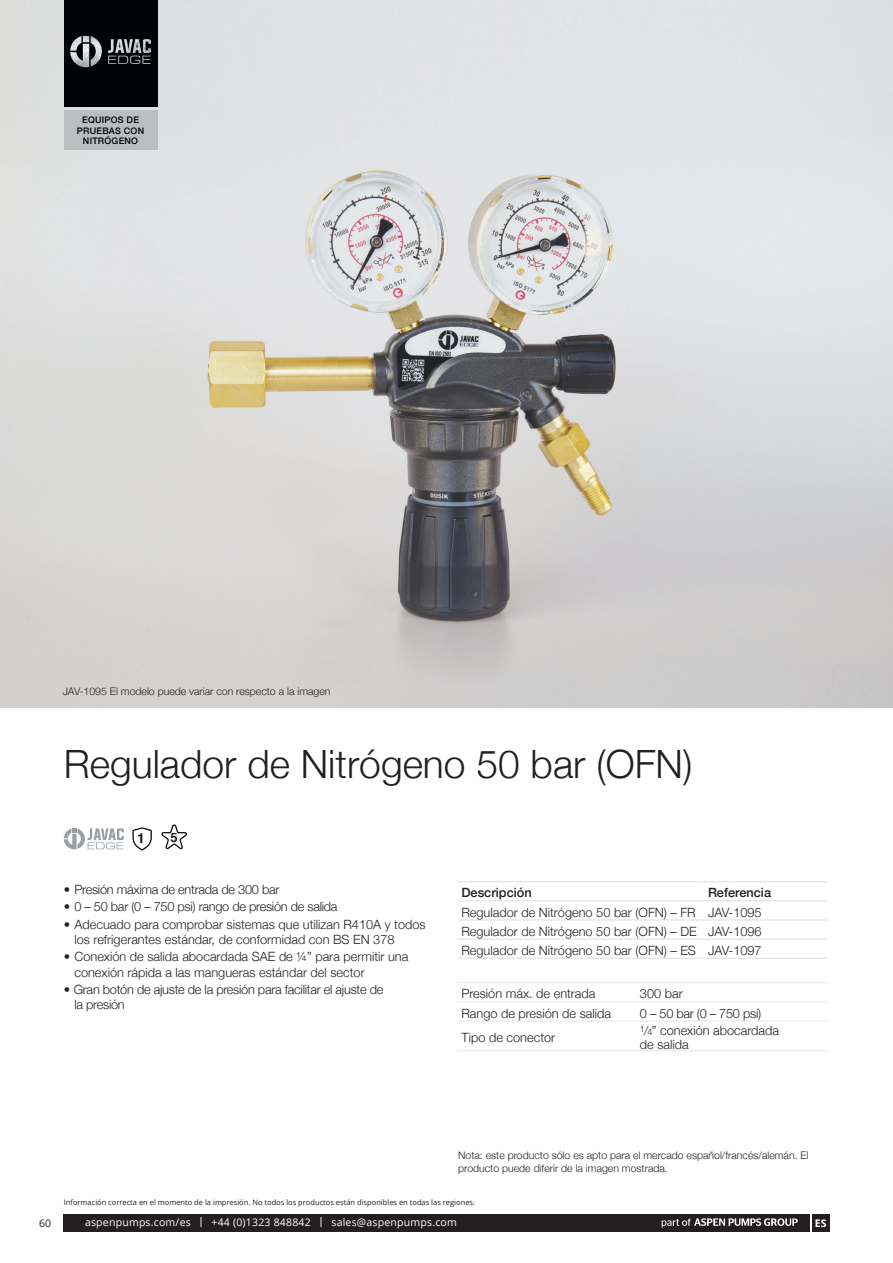
<style>
.page{position:relative;width:893px;height:1263px;background:#fff}
.page>*{position:absolute;margin:0;border:0;box-sizing:border-box;transform-origin:0 0}
.t1{font:300 39px "Helvetica Neue";color:#231f20}
.t2{font:300 12.75px/15.3px "Helvetica Neue";color:#231f20}
.t3{font:300 12.75px/15.3px "Helvetica Neue";letter-spacing:-.02em;color:#231f20}
.t4{font:500 12.75px "Helvetica Neue";color:#231f20}
.t5{font:300 10.5px/12.6px "Helvetica Neue";color:#231f20}
.t6{font:10.5px "Open Sans";letter-spacing:.02em;color:#fff}
.t7{font:10.5px "Open Sans";color:#231f20}
.t8{font:700 10.5px "Open Sans";color:#fff}
.t9{font:500 9px/10.5px "Helvetica Neue";letter-spacing:.025em;color:#010203;text-align:center}
.t10{font:7.5px "Open Sans";color:#231f20}
.s1{font-style:italic;font-size:12px}
.s2{font-size:9px}
.s3{font-size:13.2px}
</style>
<div class="page">
<img style="left:0;top:0;width:893px;height:707px">
<hr style="left:457px;top:881px;width:247px;height:1px;background:#dcdddf">
<hr style="left:704px;top:881px;width:123px;height:1px;background:#dcdddf">
<hr style="left:457px;top:900px;width:247px;height:1px;background:#dcdddf">
<hr style="left:457px;top:919px;width:247px;height:1px;background:#dcdddf">
<hr style="left:457px;top:939px;width:247px;height:1px;background:#dcdddf">
<hr style="left:457px;top:958px;width:247px;height:1px;background:#dcdddf">
<hr style="left:704px;top:900px;width:123px;height:1px;background:#dcdddf">
<hr style="left:704px;top:919px;width:123px;height:1px;background:#dcdddf">
<hr style="left:704px;top:939px;width:123px;height:1px;background:#dcdddf">
<hr style="left:704px;top:958px;width:123px;height:1px;background:#dcdddf">
<svg style="left:132px;top:827px;width:20px;height:24px"></svg>
<svg style="left:64px;top:828px;width:60px;height:21px"></svg>
<svg style="left:161px;top:825px;width:26px;height:25px"></svg>
<hr style="left:457px;top:982px;width:179px;height:1px;background:#e6e7e9">
<hr style="left:636px;top:982px;width:191px;height:1px;background:#e6e7e9">
<hr style="left:457px;top:1001px;width:179px;height:1px;background:#e6e7e9">
<hr style="left:636px;top:1001px;width:191px;height:1px;background:#e6e7e9">
<hr style="left:457px;top:1020px;width:179px;height:1px;background:#e6e7e9">
<hr style="left:636px;top:1020px;width:191px;height:1px;background:#e6e7e9">
<hr style="left:457px;top:1050px;width:179px;height:1px;background:#e6e7e9">
<hr style="left:636px;top:1050px;width:191px;height:1px;background:#e6e7e9">
<div style="left:64px;top:1214px;width:746px;height:17px;background:#231f20"></div>
<div style="left:812px;top:1214px;width:17px;height:17px;background:#231f20"></div>
<svg style="left:64px;top:0;width:93px;height:150px;background:#404143"></svg>
<img style="left:108px;top:39px;width:43px;height:25px">
<img style="left:70px;top:36px;width:32px;height:31px">
<svg style="left:662px;top:1218px;width:136px;height:9px"></svg>
<p class="t9" style="left:77px;top:114px;width:69px">EQUIPOS DE<br>PRUEBAS CON<br>NITRÓGENO</p>
<p class="t5" style="left:63px;top:684px;width:269px">JAV-1095 El modelo puede variar con respecto a la imagen</p>
<h1 class="t1" style="left:64px;top:732px;width:630px">Regulador de Nitrógeno 50 bar (OFN)</h1>
<p class="t3" style="left:64px;top:880px;width:217px">• Presión máxima de entrada de 300 bar</p>
<p class="t3" style="left:64px;top:898px;width:275px">• 0 – 50 bar (0 – 750 psi) rango de presión de salida</p>
<p class="t2" style="left:74px;top:915px;width:353px;text-indent:-11px">• Adecuado para comprobar sistemas que utilizan R410A y todos los refrigerantes estándar, de conformidad con BS EN 378</p>
<p class="t2" style="left:74px;top:948px;width:335px;text-indent:-11px">• Conexión de salida abocardada SAE de ¼” para permitir una conexión rápida a las mangueras estándar del sector</p>
<p class="t3" style="left:74px;top:981px;width:310px;text-indent:-11px">• Gran botón de ajuste de la presión para facilitar el ajuste de la presión</p>
<p class="t4" style="left:461px;top:883px;width:72px">Descripción</p>
<p class="t4" style="left:708px;top:883px;width:65px">Referencia</p>
<p class="t2" style="left:461px;top:901px;width:302px;line-height:19.2px;text-align:justify">Regulador de Nitrógeno 50 bar (OFN) – FR JAV-1095<br>Regulador de Nitrógeno 50 bar (OFN) – DE JAV-1096<br>Regulador de Nitrógeno 50 bar (OFN) – ES JAV-1097</p>
<p class="t2" style="left:461px;top:985px;width:136px">Presión máx. de entrada</p>
<p class="t2" style="left:640px;top:985px;width:44px">300 bar</p>
<p class="t2" style="left:461px;top:1004px;width:151px">Rango de presión de salida</p>
<p class="t3" style="left:640px;top:1004px;width:123px">0 – 50 bar (0 – 750 psi)</p>
<p class="t2" style="left:461px;top:1029px;width:95px">Tipo de conector</p>
<p class="t2" style="left:640px;top:1023px;width:141px;line-height:13.8px"><sup>1</sup><span class="s1">/</span><span class="s2">4</span>” conexión abocardada de salida</p>
<p class="t5" style="left:458px;top:1148px;width:352px">Nota: este producto sólo es apto para el mercado español/francés/alemán. El producto puede diferir de la imagen mostrada.</p>
<p class="t10" style="left:64px;top:1197px;width:413px">Información correcta en el momento de la impresión. No todos los productos están disponibles en todas las regiones.</p>
<p class="t6" style="left:85px;top:1215px;width:239px">aspenpumps.com/es <span class="s3">l</span> +44 (0)1323 848842 <span class="s3">l</span></p>
<p class="t7" style="left:39px;top:1215px;width:14px">60</p>
<p class="t6" style="left:331px;top:1215px;width:127px">sales@aspenpumps.com</p>
<p class="t8" style="left:815px;top:1215px;width:13px">ES</p>
</div>
